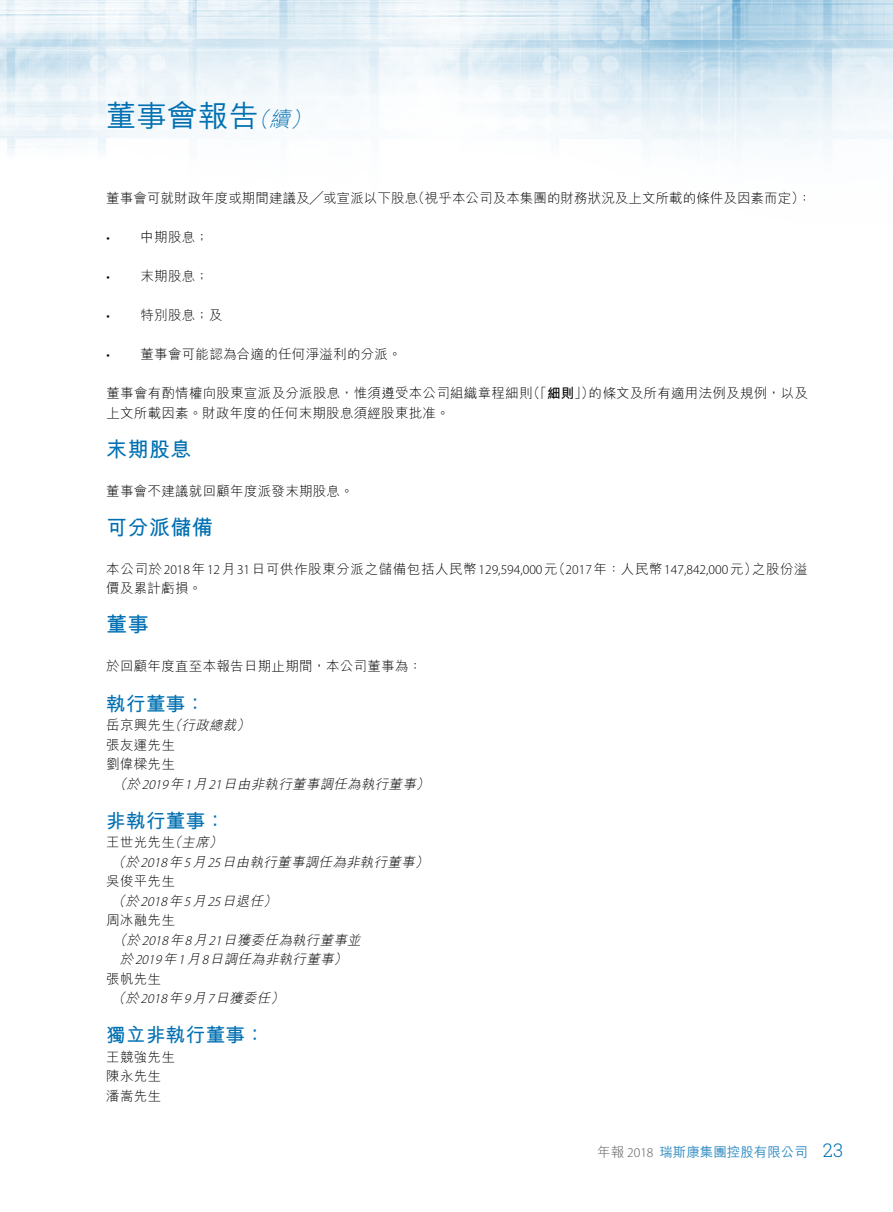
<style>
.page{position:relative;width:893px;height:1212px;background:#fff}
.page>*{position:absolute;margin:0;border:0;box-sizing:border-box;transform-origin:0 0}
.t1{font:500 30px "M Hei HK";letter-spacing:.02em;color:#0070b2}
.t2{font:700 21px "M Hei HK";letter-spacing:.02em;color:#0070b2}
.t3{font:700 19.5px "M Hei HK";letter-spacing:.02em;color:#0070b2}
.t4{font:300 13.5px/19.5px "M Hei HK";letter-spacing:.02em;color:#000}
.t5{font:italic 300 13.5px "M Hei HK";color:#000}
.t6{font:300 13.5px/19.5px "M Hei HK";letter-spacing:.045em;color:#000}
.t7{font:500 13.5px "M Hei HK";color:#338dc2}
.s1{font-weight:300;font-style:italic;font-size:21px}
.s2{font-family:"Myriad Pro"}
.s3{font-weight:700}
.s4{font-style:normal}
.s5{font-style:italic}
.s6{font-weight:300;color:#595757}
.s7{font-family:"Myriad Pro";font-weight:300;color:#595757}
.s8{font-family:"Roboto Slab";font-weight:300;font-size:18.75px;color:#0070b2}
</style>
<div class="page">
<img style="left:0;top:0;width:893px;height:154px">
<h1 class="t1" style="left:106px;top:94px;width:211px">董事會報告<span class="s1">（續）</span></h1>
<p class="t4" style="left:106px;top:188px;width:707px">董事會可就財政年度或期間建議及╱或宣派以下股息（視乎本公司及本集團的財務狀況及上文所載的條件及因素而定）：</p>
<p class="t4" style="left:106px;top:227px;width:104px"><span class="s2">•</span> 中期股息；</p>
<p class="t4" style="left:106px;top:266px;width:104px"><span class="s2">•</span> 末期股息；</p>
<p class="t4" style="left:106px;top:305px;width:117px"><span class="s2">•</span> 特別股息；及</p>
<p class="t4" style="left:106px;top:344px;width:297px"><span class="s2">•</span> 董事會可能認為合適的任何淨溢利的分派。</p>
<p class="t4" style="left:106px;top:384px;width:703px">董事會有酌情權向股東宣派及分派股息，惟須遵受本公司組織章程細則（「<span class="s3">細則</span>」）的條文及所有適用法例及規例，以及上文所載因素。財政年度的任何末期股息須經股東批准。</p>
<h2 class="t2" style="left:106px;top:434px;width:87px">末期股息</h2>
<p class="t4" style="left:106px;top:481px;width:249px">董事會不建議就回顧年度派發末期股息。</p>
<h2 class="t2" style="left:106px;top:512px;width:108px">可分派儲備</h2>
<p class="t6" style="left:106px;top:559px;width:703px">本公司於<span class="s2">2018</span>年<span class="s2">12</span>月<span class="s2">31</span>日可供作股東分派之儲備包括人民幣<span class="s2">129,594,000</span>元（<span class="s2">2017</span>年：人民幣<span class="s2">147,842,000</span>元）之股份溢價及累計虧損。</p>
<h2 class="t2" style="left:106px;top:609px;width:44px">董事</h2>
<p class="t4" style="left:106px;top:656px;width:317px">於回顧年度直至本報告日期止期間，本公司董事為：</p>
<h3 class="t3" style="left:106px;top:689px;width:100px">執行董事：</h3>
<p class="t5" style="left:106px;top:718px;width:148px"><span class="s4">岳京興先生</span>（行政總裁）</p>
<p class="t4" style="left:106px;top:734px;width:70px">張友運先生</p>
<p class="t4" style="left:106px;top:754px;width:70px">劉偉樑先生</p>
<p class="t5" style="left:113px;top:777px;width:321px">（於<span class="s2">2019</span>年<span class="s2">1</span>月<span class="s2">21</span>日由非執行董事調任為執行董事）</p>
<h3 class="t3" style="left:106px;top:806px;width:120px">非執行董事：</h3>
<p class="t4" style="left:106px;top:832px;width:120px">王世光先生<span class="s5">（主席）</span></p>
<p class="t5" style="left:112px;top:855px;width:321px">（於<span class="s2">2018</span>年<span class="s2">5</span>月<span class="s2">25</span>日由執行董事調任為非執行董事）</p>
<p class="t4" style="left:106px;top:871px;width:70px">吳俊平先生</p>
<p class="t5" style="left:112px;top:894px;width:169px">（於<span class="s2">2018</span>年<span class="s2">5</span>月<span class="s2">25</span>日退任）</p>
<p class="t4" style="left:106px;top:910px;width:70px">周冰融先生</p>
<p class="t5" style="left:113px;top:933px;width:252px">（於<span class="s2">2018</span>年<span class="s2">8</span>月<span class="s2">21</span>日獲委任為執行董事並</p>
<p class="t5" style="left:120px;top:952px;width:232px">於<span class="s2">2019</span>年<span class="s2">1</span>月<span class="s2">8</span>日調任為非執行董事）</p>
<p class="t4" style="left:106px;top:968px;width:56px">張帆先生</p>
<p class="t5" style="left:112px;top:991px;width:176px">（於<span class="s2">2018</span>年<span class="s2">9</span>月<span class="s2">7</span>日獲委任）</p>
<h3 class="t3" style="left:106px;top:1021px;width:160px">獨立非執行董事：</h3>
<p class="t4" style="left:106px;top:1046px;width:70px">王競強先生陳永先生潘嵩先生</p>
<p class="t7" style="left:597px;top:1142px;width:247px"><span class="s6">年報</span> <span class="s7">2018</span> 瑞斯康集團控股有限公司 <span class="s8">23</span></p>
</div>
